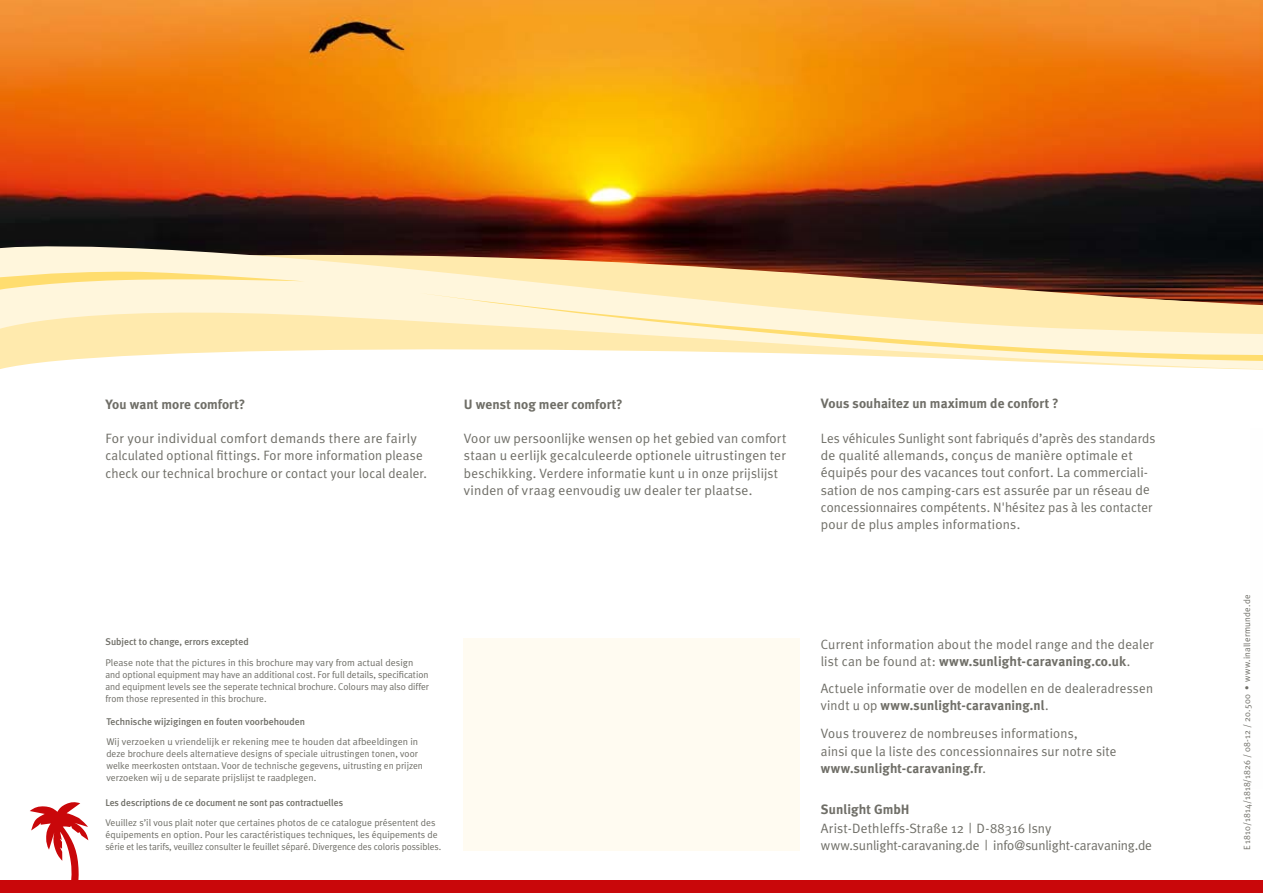
<style>
.page{position:relative;width:1263px;height:893px;background:#fff}
.page>*{position:absolute;margin:0;border:0;box-sizing:border-box;transform-origin:0 0}
.t1{font:13.5px/17.2px "Meta Plus Normal";letter-spacing:.01em;color:#6f6e67}
.t2{font:700 13.5px "Meta Plus";letter-spacing:.005em;color:#6f6e67}
.t3{font:9.75px/12px "Meta Plus Normal";color:#6f6e67}
.t4{font:500 9.75px "Meta Plus";color:#6f6e67}
.t5{font:9px "Meta Plus Normal";letter-spacing:.025em;color:#6f6e67}
.s1{font-family:"Meta Plus Normal";font-weight:400}
</style>
<div class="page">
<img style="left:0;top:0;width:1263px;height:236px">
<svg style="left:0;top:236px;width:1263px;height:133px;background:#a89881"></svg>
<svg style="left:419px;top:263px;width:844px;height:107px;background:#e3d1ad"></svg>
<svg style="left:0;top:271px;width:305px;height:21px;background:#ffeeb9"></svg>
<div style="left:463px;top:638px;width:337px;height:212px;background:#fffbf1"></div>
<div style="left:0;top:880px;width:1263px;height:13px;background:#c9070a"></div>
<svg style="left:30px;top:802px;width:58px;height:78px"></svg>
<p class="t2" style="left:105px;top:396px;width:141px">You want more comfort?</p>
<p class="t1" style="left:105px;top:430px;width:323px">For your individual comfort demands there are fairly calculated optional fittings. For more information please check our technical brochure or contact your local dealer.</p>
<p class="t2" style="left:464px;top:396px;width:160px">U wenst nog meer comfort?</p>
<p class="t1" style="left:464px;top:430px;width:324px">Voor uw persoonlijke wensen op het gebied van comfort staan u eerlijk gecalculeerde optionele uitrustingen ter beschikking. Verdere informatie kunt u in onze prijslijst vinden of vraag eenvoudig uw dealer ter plaatse.</p>
<p class="t2" style="left:821px;top:396px;width:240px">Vous souhaitez un maximum de confort ?</p>
<p class="t1" style="left:821px;top:429px;width:336px">Les véhicules Sunlight sont fabriqués d’après des standards de qualité allemands, conçus de manière optimale et équipés pour des vacances tout confort. La commerciali&shy;sation de nos camping-cars est assurée par un réseau de concessionnaires compétents. N'hésitez pas à les contacter pour de plus amples informations.</p>
<p class="t4" style="left:105px;top:636px;width:145px">Subject to change, errors excepted</p>
<p class="t3" style="left:105px;top:656px;width:325px">Please note that the pictures in this brochure may vary from actual design and optional equipment may have an additional cost. For full details, specification and equipment levels see the seperate technical brochure. Colours may also differ from those represented in this brochure.</p>
<p class="t4" style="left:106px;top:716px;width:200px">Technische wijzigingen en fouten voorbehouden</p>
<p class="t3" style="left:106px;top:736px;width:318px">Wij verzoeken u vriendelijk er rekening mee te houden dat afbeeldingen in deze brochure deels alternatieve designs of speciale uitrustingen tonen, voor welke meerkosten ontstaan. Voor de technische gegevens, uitrusting en prijzen verzoeken wij u de separate prijslijst te raadplegen.</p>
<p class="t4" style="left:105px;top:796px;width:239px">Les descriptions de ce document ne sont pas contractuelles</p>
<p class="t3" style="left:105px;top:817px;width:337px">Veuillez s’il vous plait noter que certaines photos de ce catalogue présentent des équipements en option. Pour les caractéristiques techniques, les équipements de série et les tarifs, veuillez consulter le feuillet séparé. Divergence des coloris possibles.</p>
<p class="t1" style="left:821px;top:635px;width:335px">Current information about the model range and the dealer</p>
<p class="t2" style="left:821px;top:653px;width:311px"><span class="s1">list can be found at:</span> www.sunlight-caravaning.co.uk<span class="s1">.</span></p>
<p class="t1" style="left:821px;top:680px;width:334px">Actuele informatie over de modellen en de dealeradressen</p>
<p class="t2" style="left:821px;top:698px;width:229px"><span class="s1">vindt u op</span> www.sunlight-caravaning.nl<span class="s1">.</span></p>
<p class="t1" style="left:821px;top:725px;width:297px">Vous trouverez de nombreuses informations,<br>ainsi que la liste des concessionnaires sur notre site</p>
<p class="t2" style="left:821px;top:760px;width:167px">www.sunlight-caravaning.fr<span class="s1">.</span></p>
<p class="t2" style="left:821px;top:801px;width:90px">Sunlight GmbH</p>
<p class="t1" style="left:821px;top:820px;width:333px">Arist-Dethleffs-Straße 12 | D-88316 Isny www.sunlight-caravaning.de | info@sunlight-caravaning.de</p>
<p class="t5" style="left:1242px;top:850px;width:257px;rotate:-90deg">E 1810/1814/1818/1826 / 08-12 / 20.500 • www.inallermunde.de</p>
</div>
